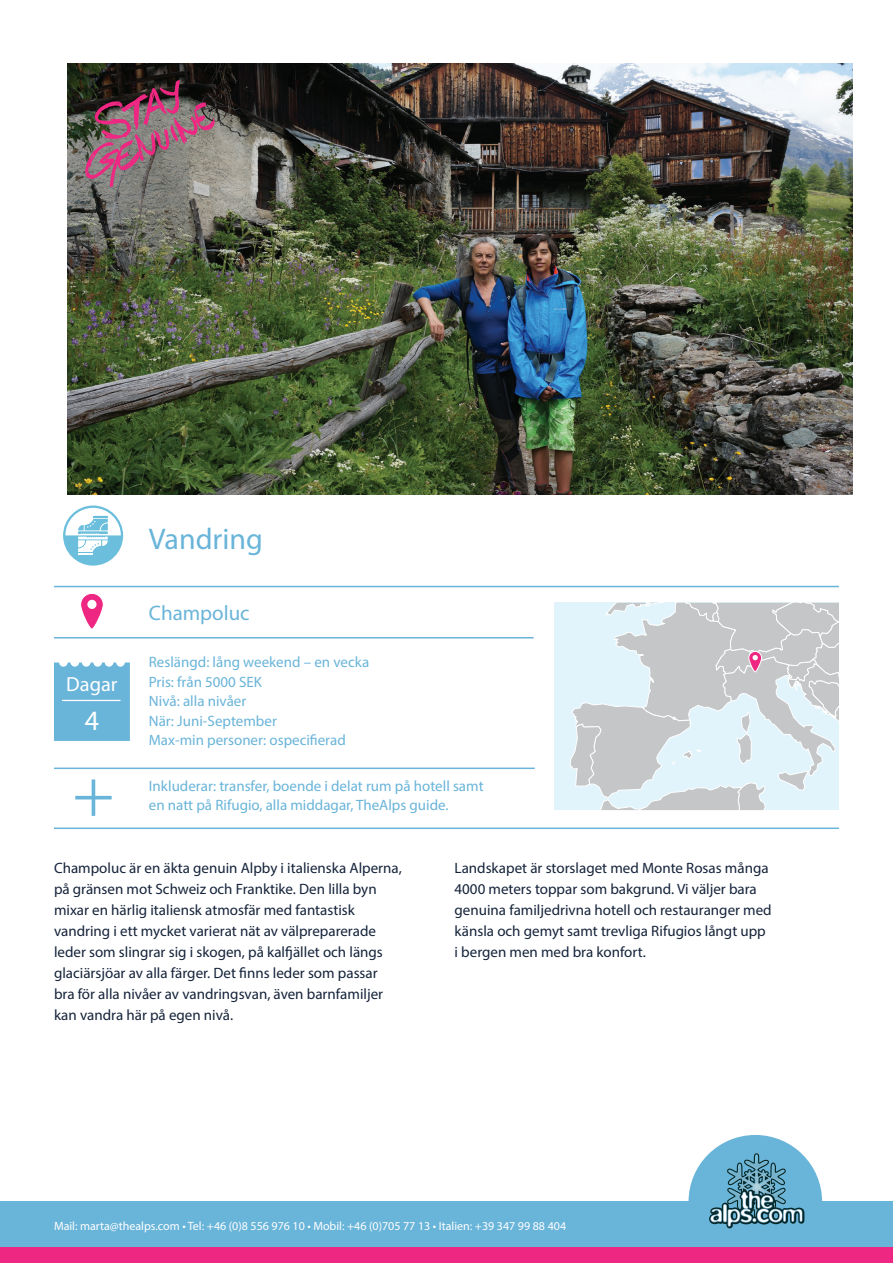
<style>
.page{position:relative;width:893px;height:1263px;background:#fff}
.page>*{position:absolute;margin:0;border:0;box-sizing:border-box;transform-origin:0 0}
.t1{font:30px "Myriad Pro";color:#69b4d9}
.t2{font:28.05px "Myriad Pro";color:#fff}
.t3{font:21px "Myriad Pro";color:#69b4d9}
.t4{font:20.4px "Myriad Pro";color:#fff}
.t5{font:15px/21px "Myriad Pro";color:#15233a}
.t6{font:15px/19.5px "Myriad Pro";color:#69b4d9}
.t7{font:12px "Myriad Pro";color:#fff}
</style>
<div class="page">
<svg style="left:54px;top:662px;width:76px;height:79px;background:#6eb6da"></svg>
<hr style="left:62px;top:700px;width:59px;height:1px;background:#fff">
<hr style="left:54px;top:637px;width:480px;height:1px;background:#69b4d9">
<hr style="left:54px;top:586px;width:785px;height:1px;background:#69b4d9">
<hr style="left:54px;top:767px;width:481px;height:2px;background:#69b4d9">
<hr style="left:54px;top:827px;width:785px;height:2px;background:#69b4d9">
<div style="left:0;top:1201px;width:893px;height:49px;background:#69b4d9"></div>
<div style="left:0;top:1248px;width:893px;height:15px;background:#ee2882"></div>
<svg style="left:554px;top:603px;width:285px;height:207px;background:#d4dce1"></svg>
<svg style="left:81px;top:593px;width:22px;height:36px"></svg>
<div style="left:80px;top:593px;width:24px;height:36px;border:1px solid #fff;border-radius:11px"></div>
<div style="left:87px;top:600px;width:10px;height:9px;background:#fff;border-radius:50%"></div>
<svg style="left:63px;top:505px;width:60px;height:61px"></svg>
<svg style="left:688px;top:1135px;width:134px;height:93px"></svg>
<svg style="left:75px;top:779px;width:37px;height:37px"></svg>
<img style="left:67px;top:64px;width:785px;height:430px">
<svg style="left:85px;top:80px;width:129px;height:107px;background:#7e5b65"></svg>
<h1 class="t1" style="left:149px;top:521px;width:116px">Vandring</h1>
<h3 class="t4" style="left:66px;top:671px;width:53px">Dagar</h3>
<h2 class="t2" style="left:85px;top:703px;width:16px">4</h2>
<h3 class="t3" style="left:149px;top:600px;width:102px">Champoluc</h3>
<p class="t6" style="left:149px;top:652px;width:222px">Reslängd: lång weekend – en vecka<br>Pris: från 5000 SEK<br>Nivå: alla nivåer<br>När: Juni-September<br>Max-min personer: ospecifierad</p>
<p class="t6" style="left:149px;top:775px;width:336px">Inkluderar: transfer, boende i delat rum på hotell samt en natt på Rifugio, alla middagar, TheAlps guide.</p>
<p class="t5" style="left:54px;top:857px;width:349px">Champoluc är en äkta genuin Alpby i italienska Alperna, på gränsen mot Schweiz och Franktike. Den lilla byn mixar en härlig italiensk atmosfär med fantastisk vandring i ett mycket varierat nät av välpreparerade leder som slingrar sig i skogen, på kalfjället och längs glaciärsjöar av alla färger. Det finns leder som passar bra för alla nivåer av vandringsvan, även barnfamiljer kan vandra här på egen nivå.</p>
<p class="t5" style="left:455px;top:857px;width:319px">Landskapet är storslaget med Monte Rosas många 4000 meters toppar som bakgrund. Vi väljer bara genuina familjedrivna hotell och restauranger med känsla och gemyt samt trevliga Rifugios långt upp i bergen men med bra konfort.</p>
<p class="t7" style="left:54px;top:1218px;width:514px">Mail: marta@thealps.com • Tel: +46 (0)8 556 976 10 • Mobil: +46 (0)705 77 13 • Italien: +39 347 99 88 404</p>
</div>
